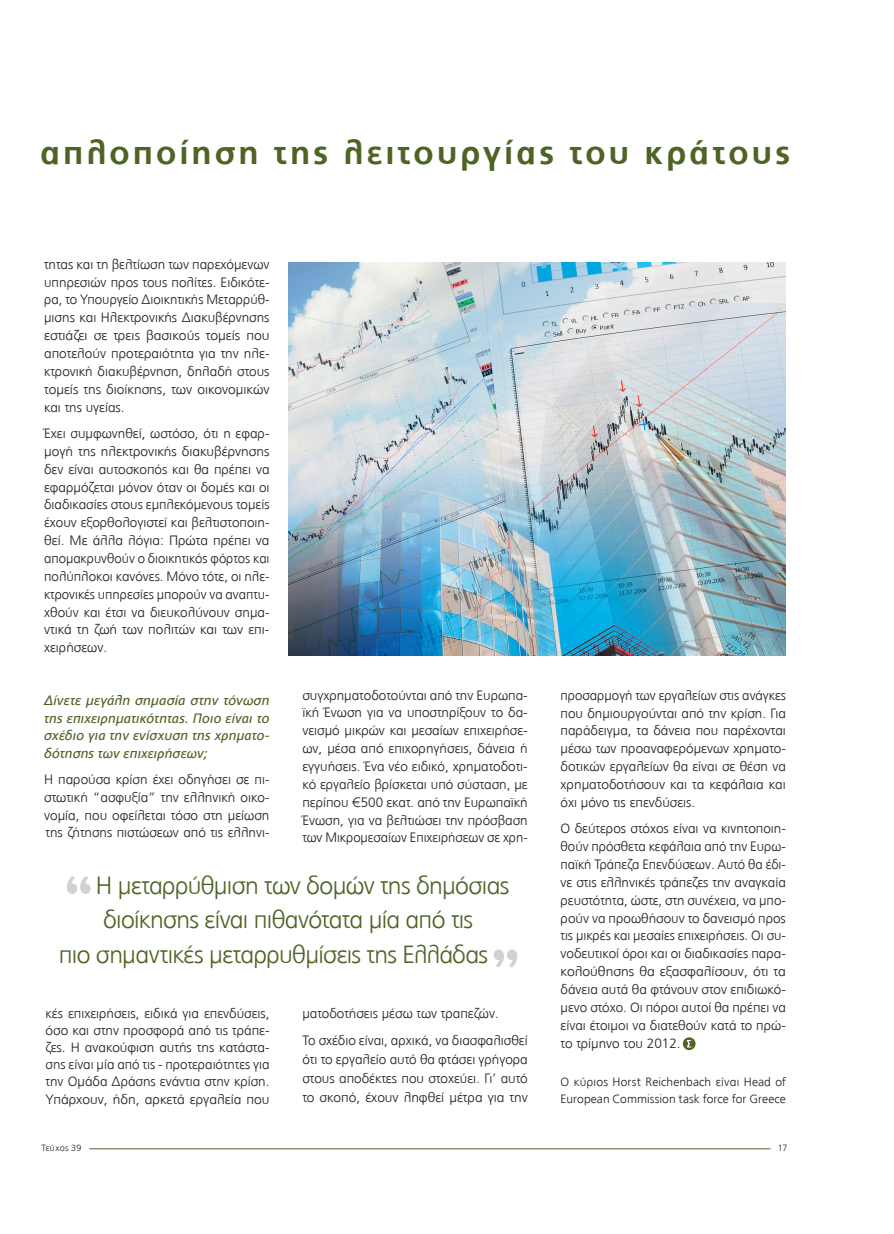
<style>
.page{position:relative;width:894px;height:1234px;background:#fff}
.page>*{position:absolute;margin:0;border:0;box-sizing:border-box;transform-origin:0 0}
.t1{font:700 33px "PF Catalog";letter-spacing:.09em;color:#4e6425}
.motto{font:300 24.75px "PF Catalog";letter-spacing:-.025em;color:#4e6425}
.MAIN_COPY{font:300 13.5px/17.9px "PF Catalog";color:#231f20;text-align:justify}
.questions{font:italic 13.5px/17.7px "PF Catalog";letter-spacing:.01em;color:#4e6425;text-align:justify}
.ypografh{font:300 12px/16.5px "PF Catalog";letter-spacing:.01em;color:#231f20}
.VINIETA{font:300 9px "PF Catalog";letter-spacing:.035em;color:#231f20}
</style>
<div class="page">
<hr style="left:89px;top:1148px;width:681px;height:1px;background:#4e6425">
<svg style="left:67px;top:876px;width:23px;height:17px"></svg>
<svg style="left:493px;top:949px;width:24px;height:18px"></svg>
<img style="left:288px;top:263px;width:497px;height:392px">
<svg style="left:682px;top:1037px;width:13px;height:12px"></svg>
<svg style="left:686px;top:1039px;width:5px;height:8px"></svg>
<h1 class="t1" style="left:41px;top:133px;width:750px">απλοποίηση της λειτουργίας του κράτους</h1>
<p class="MAIN_COPY" style="left:44px;top:255px;width:227px">τητας και τη βελτίωση των παρεχόμενων υπηρεσιών προς τους πολίτες. Ειδικότε&shy;ρα, το Υπουργείο Διοικητικής Μεταρρύθ&shy;μισης και Ηλεκτρονικής Διακυβέρνησης εστιάζει σε τρεις βασικούς τομείς που αποτελούν προτεραιότητα για την ηλε&shy;κτρονική διακυβέρνηση, δηλαδή στους τομείς της διοίκησης, των οικονομικών και της υγείας.</p>
<p class="MAIN_COPY" style="left:44px;top:424px;width:227px">Έχει συμφωνηθεί, ωστόσο, ότι η εφαρ&shy;μογή της ηλεκτρονικής διακυβέρνησης δεν είναι αυτοσκοπός και θα πρέπει να εφαρμόζεται μόνον όταν οι δομές και οι διαδικασίες στους εμπλεκόμενους τομείς έχουν εξορθολογιστεί και βελτιστοποιη&shy;θεί. Με άλλα λόγια: Πρώτα πρέπει να απομακρυνθούν ο διοικητικός φόρτος και πολύπλοκοι κανόνες. Μόνο τότε, οι ηλε&shy;κτρονικές υπηρεσίες μπορούν να αναπτυ&shy;χθούν και έτσι να διευκολύνουν σημα&shy;ντικά τη ζωή των πολιτών και των επι&shy;χειρήσεων.</p>
<p class="questions" style="left:44px;top:691px;width:227px">Δίνετε μεγάλη σημασία στην τόνωση της επιχειρηματικότητας. Ποιο είναι το σχέδιο για την ενίσχυση της χρηματο&shy;δότησης των επιχειρήσεων;</p>
<p class="MAIN_COPY" style="left:44px;top:770px;width:227px">Η παρούσα κρίση έχει οδηγήσει σε πι&shy;στωτική “ασφυξία” την ελληνική οικο&shy;νομία, που οφείλεται τόσο στη μείωση της ζήτησης πιστώσεων από τις ελληνι-</p>
<p class="MAIN_COPY" style="left:302px;top:686px;width:227px">συγχρηματοδοτούνται από την Ευρωπα&shy;ϊκή Ένωση για να υποστηρίξουν το δα&shy;νεισμό μικρών και μεσαίων επιχειρήσε&shy;ων, μέσα από επιχορηγήσεις, δάνεια ή εγγυήσεις. Ένα νέο ειδικό, χρηματοδοτι&shy;κό εργαλείο βρίσκεται υπό σύσταση, με περίπου €500 εκατ. από την Ευρωπαϊκή Ένωση, για να βελτιώσει την πρόσβαση των Μικρομεσαίων Επιχειρήσεων σε χρη-</p>
<p class="motto" style="left:96px;top:871px;width:415px">Η μεταρρύθμιση των δομών της δημόσιας</p>
<p class="motto" style="left:103px;top:905px;width:371px">διοίκησης είναι πιθανότατα μία από τις</p>
<p class="motto" style="left:59px;top:940px;width:430px">πιο σημαντικές μεταρρυθμίσεις της Ελλάδας</p>
<p class="MAIN_COPY" style="left:46px;top:1004px;width:225px;line-height:17.2px">κές επιχειρήσεις, ειδικά για επενδύσεις, όσο και στην προσφορά από τις τράπε&shy;ζες. Η ανακούφιση αυτής της κατάστα&shy;σης είναι μία από τις - προτεραιότητες για την Ομάδα Δράσης ενάντια στην κρίση.<br>Υπάρχουν, ήδη, αρκετά εργαλεία που</p>
<p class="VINIETA" style="left:41px;top:1142px;width:42px">Τεύχος 39</p>
<p class="MAIN_COPY" style="left:302px;top:1004px;width:198px">ματοδοτήσεις μέσω των τραπεζών.</p>
<p class="MAIN_COPY" style="left:302px;top:1031px;width:227px;line-height:18.8px">Το σχέδιο είναι, αρχικά, να διασφαλισθεί ότι το εργαλείο αυτό θα φτάσει γρήγορα στους αποδέκτες που στοχεύει. Γι’ αυτό το σκοπό, έχουν ληφθεί μέτρα για την</p>
<p class="MAIN_COPY" style="left:560px;top:686px;width:227px">προσαρμογή των εργαλείων στις ανάγκες που δημιουργούνται από την κρίση. Για παράδειγμα, τα δάνεια που παρέχονται μέσω των προαναφερόμενων χρηματο&shy;δοτικών εργαλείων θα είναι σε θέση να χρηματοδοτήσουν και τα κεφάλαια και όχι μόνο τις επενδύσεις.</p>
<p class="MAIN_COPY" style="left:560px;top:819px;width:227px">Ο δεύτερος στόχος είναι να κινητοποιη&shy;θούν πρόσθετα κεφάλαια από την Ευρω&shy;παϊκή Τράπεζα Επενδύσεων. Αυτό θα έδι&shy;νε στις ελληνικές τράπεζες την αναγκαία ρευστότητα, ώστε, στη συνέχεια, να μπο&shy;ρούν να προωθήσουν το δανεισμό προς τις μικρές και μεσαίες επιχειρήσεις. Οι συ&shy;νοδευτικοί όροι και οι διαδικασίες παρα&shy;κολούθησης θα εξασφαλίσουν, ότι τα δάνεια αυτά θα φτάνουν στον επιδιωκό&shy;μενο στόχο. Οι πόροι αυτοί θα πρέπει να είναι έτοιμοι να διατεθούν κατά το πρώ&shy;το τρίμηνο του 2012.</p>
<p class="ypografh" style="left:560px;top:1073px;width:227px">Ο κύριος Horst Reichenbach είναι Head of<br>European Commission task force for Greece</p>
<p class="VINIETA" style="left:777px;top:1142px;width:11px">17</p>
</div>
